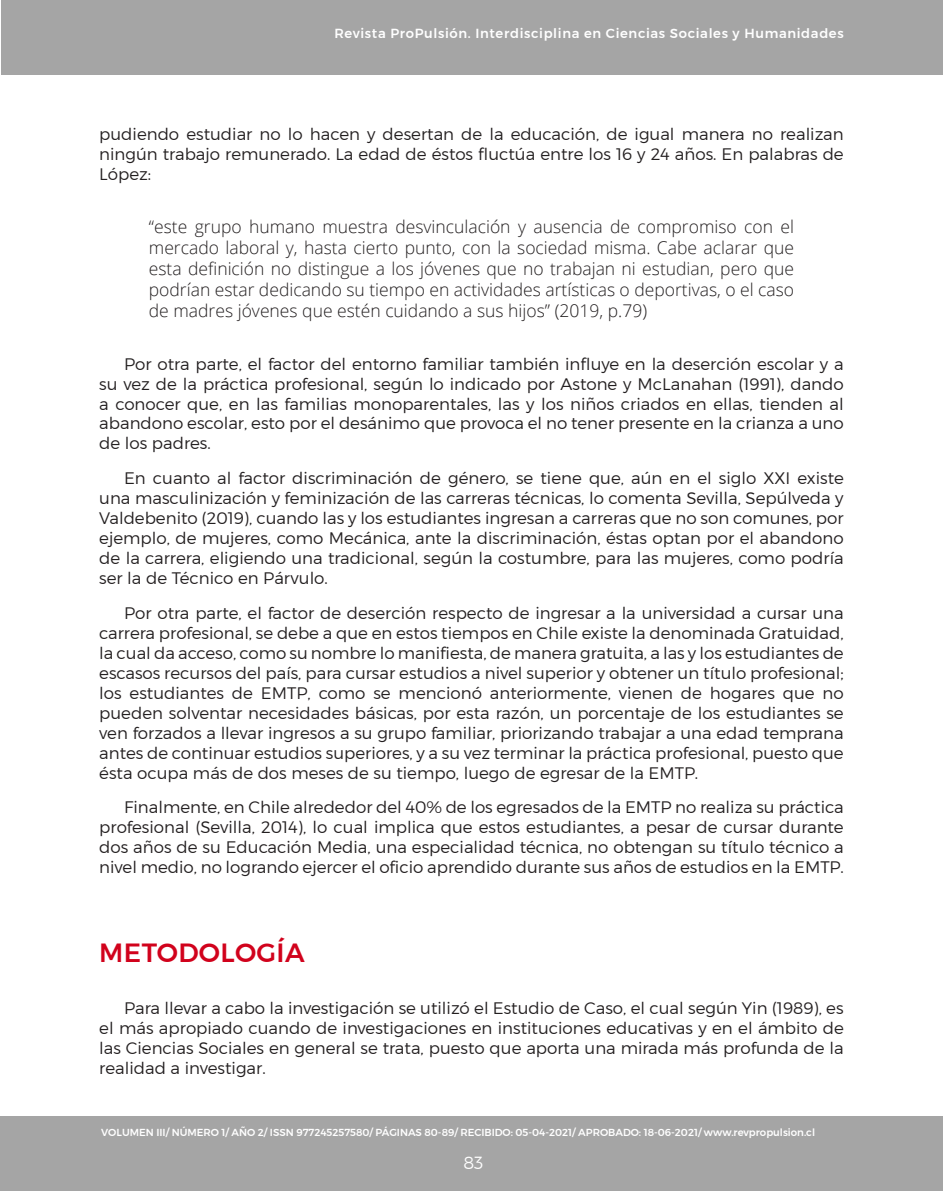
<style>
.page{position:relative;width:943px;height:1191px;background:#fff}
.page>*{position:absolute;margin:0;border:0;box-sizing:border-box;transform-origin:0 0}
._06_titulos_en_rojo{font:500 26.25px "Montserrat";letter-spacing:.02em;color:#d1021c}
._08_parrafo_cita_tex{font:300 17.5px/21px "Open Sans";color:#231f20;text-align:justify}
.t1{font:300 17.5px "Montserrat";color:#fff}
._07_parrafo_texto_ar{font:300 16.62px/19.9px "Montserrat";color:#231f20;text-align:justify}
.t2{font:500 13.12px "Montserrat";letter-spacing:.05em;color:#fff}
.t3{font:500 10.15px "Montserrat";color:#fff}
</style>
<div class="page">
<div style="left:0;top:1116px;width:943px;height:75px;background:#a5a5a5"></div>
<div style="left:1px;top:0;width:942px;height:74px;background:#a5a5a5"></div>
<p class="t2" style="left:334px;top:25px;width:511px">Revista ProPulsión. Interdisciplina en Ciencias Sociales y Humanidades</p>
<p class="_07_parrafo_texto_ar" style="left:99px;top:124px;width:746px">pudiendo estudiar no lo hacen y desertan de la educación, de igual manera no realizan ningún trabajo remunerado. La edad de éstos fluctúa entre los 16 y 24 años. En palabras de López:</p>
<p class="_08_parrafo_cita_tex" style="left:149px;top:216px;width:646px">“este grupo humano muestra desvinculación y ausencia de compromiso con el mercado laboral y, hasta cierto punto, con la sociedad misma. Cabe aclarar que esta definición no distingue a los jóvenes que no trabajan ni estudian, pero que podrían estar dedicando su tiempo en actividades artísticas o deportivas, o el caso de madres jóvenes que estén cuidando a sus hijos” (2019, p.79)</p>
<p class="_07_parrafo_texto_ar" style="left:99px;top:353px;width:746px;text-indent:25px">Por otra parte, el factor del entorno familiar también influye en la deserción escolar y a su vez de la práctica profesional, según lo indicado por Astone y McLanahan (1991), dando a conocer que, en las familias monoparentales, las y los niños criados en ellas, tienden al abandono escolar, esto por el desánimo que provoca el no tener presente en la crianza a uno de los padres.</p>
<p class="_07_parrafo_texto_ar" style="left:99px;top:468px;width:746px;text-indent:25px">En cuanto al factor discriminación de género, se tiene que, aún en el siglo XXI existe una masculinización y feminización de las carreras técnicas, lo comenta Sevilla, Sepúlveda y Valdebenito (2019), cuando las y los estudiantes ingresan a carreras que no son comunes, por ejemplo, de mujeres, como Mecánica, ante la discriminación, éstas optan por el abandono de la carrera, eligiendo una tradicional, según la costumbre, para las mujeres, como podría ser la de Técnico en Párvulo.</p>
<p class="_07_parrafo_texto_ar" style="left:99px;top:602px;width:746px;text-indent:25px">Por otra parte, el factor de deserción respecto de ingresar a la universidad a cursar una carrera profesional, se debe a que en estos tiempos en Chile existe la denominada Gratuidad, la cual da acceso, como su nombre lo manifiesta, de manera gratuita, a las y los estudiantes de escasos recursos del país, para cursar estudios a nivel superior y obtener un título profesional; los estudiantes de EMTP, como se mencionó anteriormente, vienen de hogares que no pueden solventar necesidades básicas, por esta razón, un porcentaje de los estudiantes se ven forzados a llevar ingresos a su grupo familiar, priorizando trabajar a una edad temprana antes de continuar estudios superiores, y a su vez terminar la práctica profesional, puesto que ésta ocupa más de dos meses de su tiempo, luego de egresar de la EMTP.</p>
<p class="_07_parrafo_texto_ar" style="left:99px;top:797px;width:746px;text-indent:25px">Finalmente, en Chile alrededor del 40% de los egresados de la EMTP no realiza su práctica profesional (Sevilla, 2014), lo cual implica que estos estudiantes, a pesar de cursar durante dos años de su Educación Media, una especialidad técnica, no obtengan su título técnico a nivel medio, no logrando ejercer el oficio aprendido durante sus años de estudios en la EMTP.</p>
<p class="_06_titulos_en_rojo" style="left:99px;top:936px;width:207px">METODOLOGÍA</p>
<p class="_07_parrafo_texto_ar" style="left:99px;top:997px;width:746px;text-indent:25px">Para llevar a cabo la investigación se utilizó el Estudio de Caso, el cual según Yin (1989), es el más apropiado cuando de investigaciones en instituciones educativas y en el ámbito de las Ciencias Sociales en general se trata, puesto que aporta una mirada más profunda de la realidad a investigar.</p>
<p class="t3" style="left:101px;top:1126px;width:715px">VOLUMEN III/ NÚMERO 1/ AÑO 2/ ISSN 977245257580/ PÁGINAS 80-89/ RECIBIDO: 05-04-2021/ APROBADO: 18-06-2021/ www.revpropulsion.cl</p>
<p class="t1" style="left:463px;top:1152px;width:22px">83</p>
</div>
